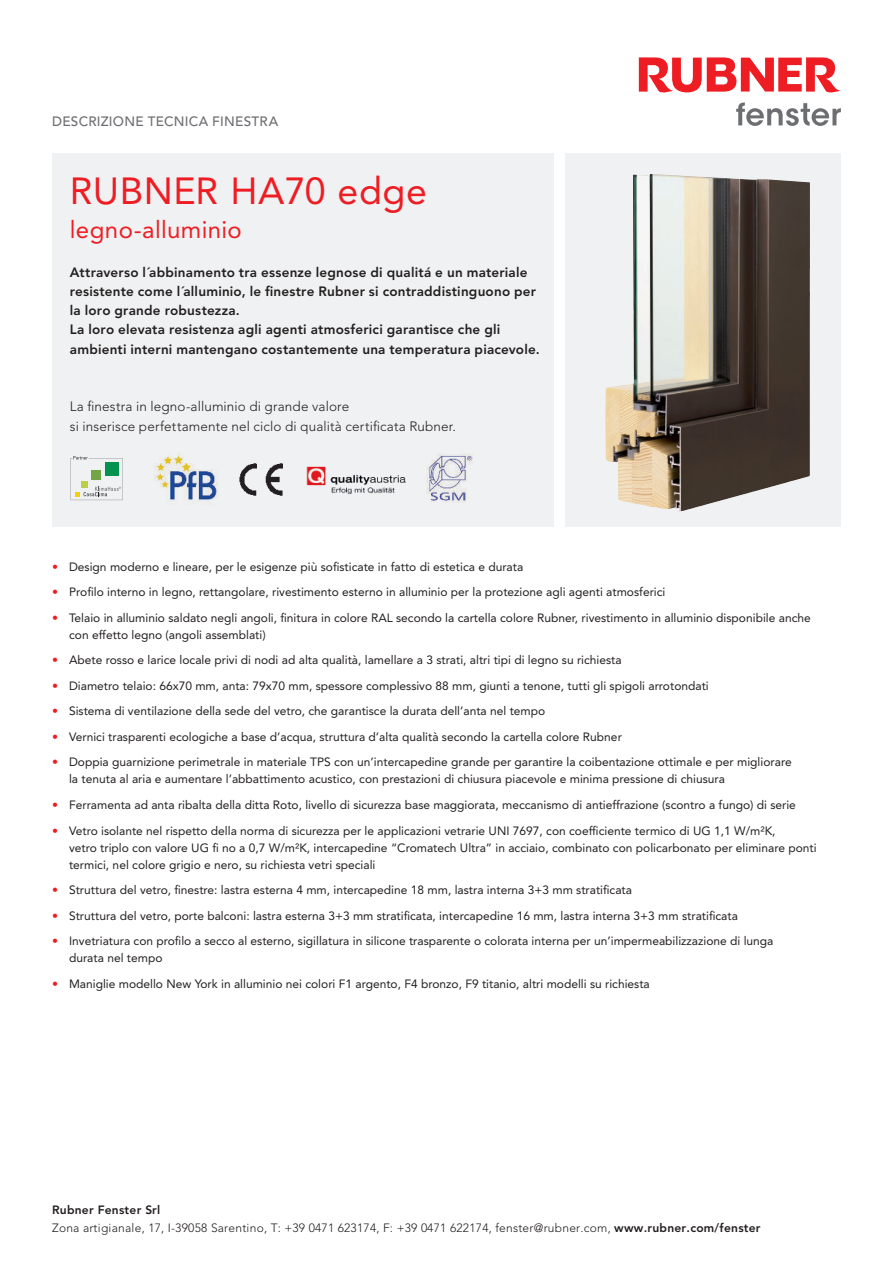
<style>
.page{position:relative;width:893px;height:1263px;background:#fff}
.page>*{position:absolute;margin:0;border:0;box-sizing:border-box;transform-origin:0 0}
.t1{font:37.5px "Avenir LT Std";letter-spacing:.015em;color:#ee1d23}
.t2{font:24px "Avenir LT Std";letter-spacing:.015em;color:#ee1d23}
.t3{font:800 13.5px/19.2px "Avenir LT Std";letter-spacing:.015em;color:#231f20}
.t4{font:300 13.5px/19.2px "Avenir LT Std";letter-spacing:.01em;color:#231f20}
.t5{font:500 13.5px "Avenir LT Std";letter-spacing:.02em;color:#6d6e71}
.t6{font:12px/17.1px "Avenir LT Std";color:#231f20}
.t7{font:300 12px/18px "Avenir LT Std";letter-spacing:.02em;color:#231f20}
.s1{color:#ee1d23}
.s2{font-weight:800}
</style>
<div class="page">
<svg style="left:639px;top:57px;width:202px;height:36px"></svg>
<svg style="left:736px;top:102px;width:105px;height:24px"></svg>
<svg style="left:565px;top:153px;width:276px;height:373px"></svg>
<div style="left:52px;top:153px;width:501px;height:373px;background:#f0f1f2"></div>
<img style="left:240px;top:463px;width:42px;height:33px">
<img style="left:154px;top:452px;width:65px;height:49px">
<img style="left:426px;top:454px;width:47px;height:48px">
<svg style="left:71px;top:456px;width:52px;height:44px"></svg>
<img style="left:306px;top:466px;width:100px;height:29px">
<img style="left:605px;top:174px;width:45px;height:330px">
<p class="t5" style="left:52px;top:114px;width:228px">DESCRIZIONE TECNICA FINESTRA</p>
<h1 class="t1" style="left:70px;top:175px;width:359px">RUBNER HA70 edge</h1>
<h2 class="t2" style="left:70px;top:220px;width:173px">legno-alluminio</h2>
<p class="t3" style="left:70px;top:264px;width:471px">Attraverso l´abbinamento tra essenze legnose di qualitá e un materiale resistente come l´alluminio, le finestre Rubner si contraddistinguono per la loro grande robustezza.<br>La loro elevata resistenza agli agenti atmosferici garantisce che gli ambienti interni mantengano costantemente una temperatura piacevole.</p>
<p class="t4" style="left:70px;top:398px;width:388px">La finestra in legno-alluminio di grande valore<br>si inserisce perfettamente nel ciclo di qualità certificata Rubner.</p>
<p class="t6" style="left:52px;top:559px;width:473px"><span class="s1">•</span> Design moderno e lineare, per le esigenze più sofisticate in fatto di estetica e durata</p>
<p class="t6" style="left:52px;top:584px;width:615px"><span class="s1">•</span> Profilo interno in legno, rettangolare, rivestimento esterno in alluminio per la protezione agli agenti atmosferici</p>
<p class="t6" style="left:69px;top:610px;width:743px;text-indent:-17px"><span class="s1">•</span> Telaio in alluminio saldato negli angoli, finitura in colore RAL secondo la cartella colore Rubner, rivestimento in alluminio disponibile anche con effetto legno (angoli assemblati)</p>
<p class="t6" style="left:52px;top:652px;width:571px"><span class="s1">•</span> Abete rosso e larice locale privi di nodi ad alta qualità, lamellare a 3 strati, altri tipi di legno su richiesta</p>
<p class="t6" style="left:52px;top:678px;width:658px"><span class="s1">•</span> Diametro telaio: 66x70 mm, anta: 79x70 mm, spessore complessivo 88 mm, giunti a tenone, tutti gli spigoli arrotondati</p>
<p class="t6" style="left:52px;top:704px;width:495px"><span class="s1">•</span> Sistema di ventilazione della sede del vetro, che garantisce la durata dell’anta nel tempo</p>
<p class="t6" style="left:52px;top:729px;width:571px"><span class="s1">•</span> Vernici trasparenti ecologiche a base d’acqua, struttura d’alta qualità secondo la cartella colore Rubner</p>
<p class="t6" style="left:69px;top:755px;width:724px;text-indent:-17px"><span class="s1">•</span> Doppia guarnizione perimetrale in materiale TPS con un’intercapedine grande per garantire la coibentazione ottimale e per migliorare la tenuta al aria e aumentare l’abbattimento acustico, con prestazioni di chiusura piacevole e minima pressione di chiusura</p>
<p class="t6" style="left:52px;top:797px;width:745px"><span class="s1">•</span> Ferramenta ad anta ribalta della ditta Roto, livello di sicurezza base maggiorata, meccanismo di antieffrazione (scontro a fungo) di serie</p>
<p class="t6" style="left:69px;top:823px;width:749px;text-indent:-17px"><span class="s1">•</span> Vetro isolante nel rispetto della norma di sicurezza per le applicazioni vetrarie UNI 7697, con coefficiente termico di UG 1,1 W/m²K,<br>vetro triplo con valore UG fi no a 0,7 W/m²K, intercapedine “Cromatech Ultra” in acciaio, combinato con policarbonato per eliminare ponti termici, nel colore grigio e nero, su richiesta vetri speciali</p>
<p class="t6" style="left:52px;top:882px;width:581px"><span class="s1">•</span> Struttura del vetro, finestre: lastra esterna 4 mm, intercapedine 18 mm, lastra interna 3+3 mm stratificata</p>
<p class="t6" style="left:52px;top:908px;width:687px"><span class="s1">•</span> Struttura del vetro, porte balconi: lastra esterna 3+3 mm stratificata, intercapedine 16 mm, lastra interna 3+3 mm stratificata</p>
<p class="t6" style="left:69px;top:933px;width:706px;text-indent:-17px"><span class="s1">•</span> Invetriatura con profilo a secco al esterno, sigillatura in silicone trasparente o colorata interna per un’impermeabilizzazione di lunga durata nel tempo</p>
<p class="t6" style="left:52px;top:976px;width:599px"><span class="s1">•</span> Maniglie modello New York in alluminio nei colori F1 argento, F4 bronzo, F9 titanio, altri modelli su richiesta</p>
<p class="t7" style="left:52px;top:1200px;width:710px"><span class="s2">Rubner Fenster Srl<br></span>Zona artigianale, 17, I-39058 Sarentino, T: +39 0471 623174, F: +39 0471 622174, fenster@rubner.com, <span class="s2">www.rubner.com/fenster</span></p>
</div>
